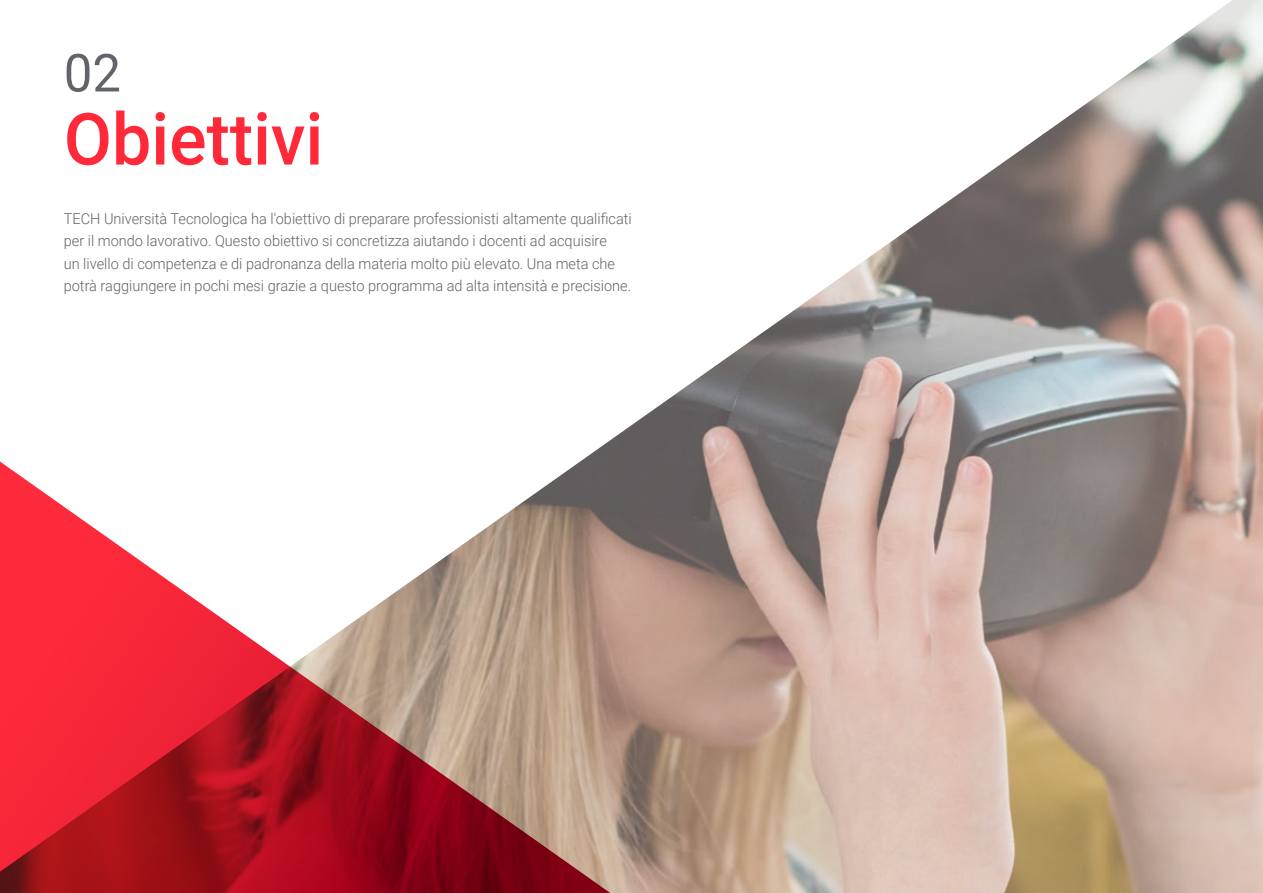
<style>
.page{position:relative;width:1263px;height:893px;background:#fff}
.page>*{position:absolute;margin:0;border:0;box-sizing:border-box;transform-origin:0 0}
.t1{font:500 72px "Roboto";color:#ff293a}
.t2{font:52.5px "Roboto";color:#61646a}
.t3{font:300 15px/22.5px "Roboto";color:#61646a}
</style>
<div class="page">
<img style="left:602px;top:0;width:661px;height:893px">
<svg style="left:0;top:446px;width:640px;height:447px"></svg>
<h2 class="t2" style="left:64px;top:36px;width:59px">02</h2>
<h1 class="t1" style="left:64px;top:89px;width:261px">Obiettivi</h1>
<p class="t3" style="left:64px;top:207px;width:569px">TECH Università Tecnologica ha l'obiettivo di preparare professionisti altamente qualificati per il mondo lavorativo. Questo obiettivo si concretizza aiutando i docenti ad acquisire<br>un livello di competenza e di padronanza della materia molto più elevato. Una meta che potrà raggiungere in pochi mesi grazie a questo programma ad alta intensità e precisione.</p>
</div>
